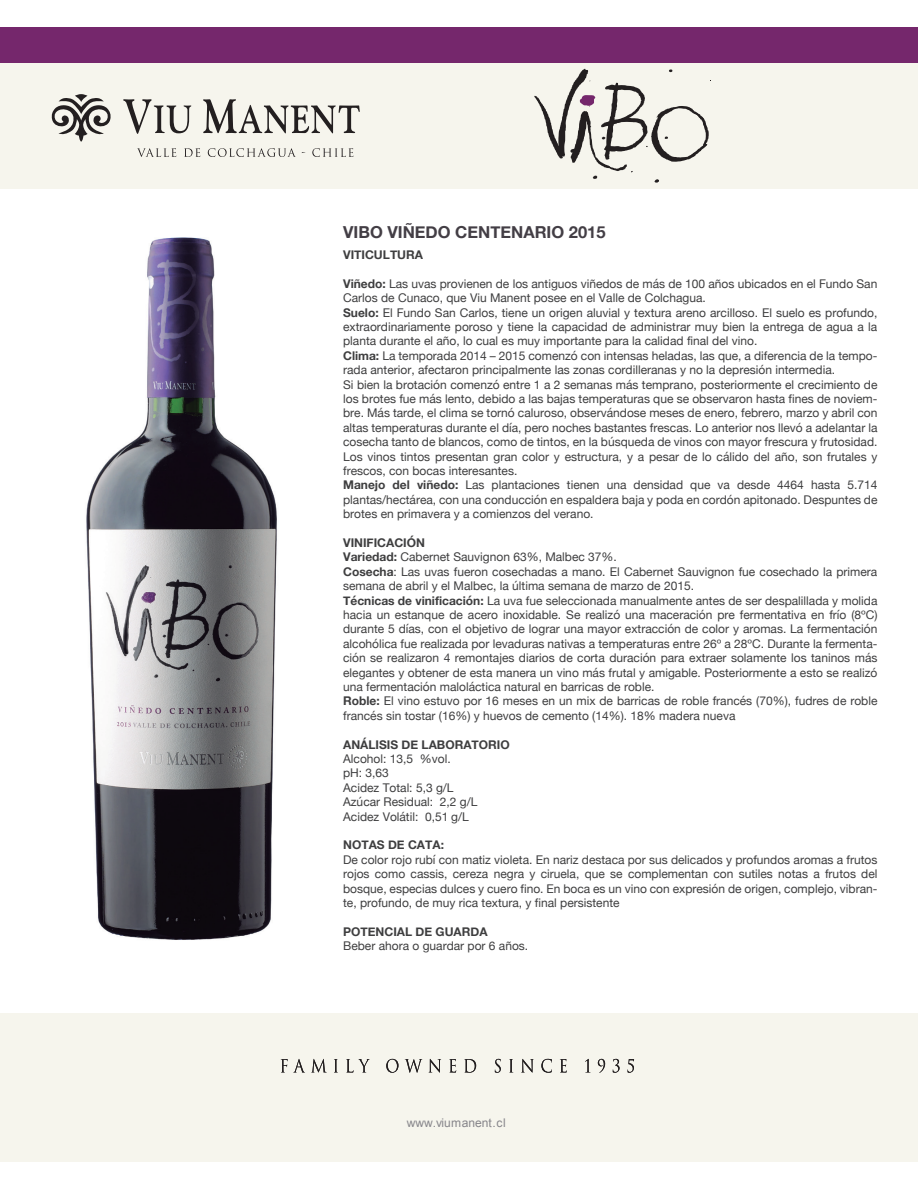
<style>
.page{position:relative;width:918px;height:1188px;background:#fff}
.page>*{position:absolute;margin:0;border:0;box-sizing:border-box;transform-origin:0 0}
.t1{font:700 16.5px "Helvetica Neue";color:#433e45}
.t2{font:12px/14.4px "Helvetica Neue";color:#3e3e3f}
.t3{font:700 12px "Helvetica Neue";color:#3e3e3f}
.t4{font:12px "Arial";color:#87868b}
.s1{font-weight:700}
</style>
<div class="page">
<img style="left:86px;top:237px;width:191px;height:703px">
<div style="left:0;top:64px;width:918px;height:125px;background:#f6f5ed"></div>
<div style="left:0;top:1013px;width:918px;height:148px;background:#f6f5ed"></div>
<svg style="left:51px;top:94px;width:60px;height:48px"></svg>
<svg style="left:123px;top:99px;width:68px;height:35px"></svg>
<svg style="left:203px;top:99px;width:157px;height:34px"></svg>
<svg style="left:137px;top:148px;width:39px;height:9px"></svg>
<svg style="left:184px;top:148px;width:16px;height:9px"></svg>
<svg style="left:208px;top:148px;width:88px;height:9px"></svg>
<svg style="left:312px;top:148px;width:41px;height:9px"></svg>
<svg style="left:281px;top:1059px;width:23px;height:13px"></svg>
<svg style="left:312px;top:1059px;width:14px;height:13px"></svg>
<svg style="left:334px;top:1059px;width:4px;height:13px"></svg>
<svg style="left:346px;top:1059px;width:24px;height:14px"></svg>
<svg style="left:386px;top:1059px;width:12px;height:14px"></svg>
<svg style="left:405px;top:1059px;width:17px;height:14px"></svg>
<svg style="left:429px;top:1059px;width:12px;height:14px"></svg>
<svg style="left:449px;top:1059px;width:7px;height:14px"></svg>
<svg style="left:464px;top:1059px;width:12px;height:14px"></svg>
<svg style="left:495px;top:1059px;width:6px;height:14px"></svg>
<svg style="left:509px;top:1059px;width:4px;height:13px"></svg>
<svg style="left:521px;top:1059px;width:13px;height:14px"></svg>
<svg style="left:541px;top:1059px;width:11px;height:14px"></svg>
<svg style="left:560px;top:1059px;width:7px;height:14px"></svg>
<svg style="left:585px;top:1059px;width:4px;height:13px"></svg>
<svg style="left:598px;top:1059px;width:7px;height:14px"></svg>
<svg style="left:613px;top:1059px;width:7px;height:14px"></svg>
<svg style="left:628px;top:1059px;width:6px;height:14px"></svg>
<div style="left:1px;top:27px;width:917px;height:36px;background:#75276c"></div>
<svg style="left:534px;top:69px;width:177px;height:114px"></svg>
<h1 class="t1" style="left:343px;top:219px;width:264px">VIBO VIÑEDO CENTENARIO 2015</h1>
<p class="t3" style="left:343px;top:245px;width:81px">VITICULTURA</p>
<p class="t2" style="left:343px;top:277px;width:536px"><span class="s1">Viñedo:</span> Las uvas provienen de los antiguos viñedos de más de 100 años ubicados en el Fundo San Carlos de Cunaco, que Viu Manent posee en el Valle de Colchagua.<br><span class="s1">Suelo:</span> El Fundo San Carlos, tiene un origen aluvial y textura areno arcilloso. El suelo es profundo, extraordinariamente poroso y tiene la capacidad de administrar muy bien la entrega de agua a la planta durante el año, lo cual es muy importante para la calidad final del vino.<br><span class="s1">Clima:</span> La temporada 2014 – 2015 comenzó con intensas heladas, las que, a diferencia de la tempo&shy;rada anterior, afectaron principalmente las zonas cordilleranas y no la depresión intermedia.<br>Si bien la brotación comenzó entre 1 a 2 semanas más temprano, posteriormente el crecimiento de los brotes fue más lento, debido a las bajas temperaturas que se observaron hasta fines de noviem&shy;bre. Más tarde, el clima se tornó caluroso, observándose meses de enero, febrero, marzo y abril con altas temperaturas durante el día, pero noches bastantes frescas. Lo anterior nos llevó a adelantar la cosecha tanto de blancos, como de tintos, en la búsqueda de vinos con mayor frescura y frutosidad.<br>Los vinos tintos presentan gran color y estructura, y a pesar de lo cálido del año, son frutales y frescos, con bocas interesantes.<br><span class="s1">Manejo del viñedo:</span> Las plantaciones tienen una densidad que va desde 4464 hasta 5.714 plantas/hectárea, con una conducción en espaldera baja y poda en cordón apitonado. Despuntes de brotes en primavera y a comienzos del verano.</p>
<p class="t2" style="left:343px;top:536px;width:536px"><span class="s1">VINIFICACIÓN<br>Variedad:</span> Cabernet Sauvignon 63%, Malbec 37%.<br><span class="s1">Cosecha</span>: Las uvas fueron cosechadas a mano. El Cabernet Sauvignon fue cosechado la primera semana de abril y el Malbec, la última semana de marzo de 2015.<br><span class="s1">Técnicas de vinificación:</span> La uva fue seleccionada manualmente antes de ser despalillada y molida hacia un estanque de acero inoxidable. Se realizó una maceración pre fermentativa en frío (8ºC) durante 5 días, con el objetivo de lograr una mayor extracción de color y aromas. La fermentación alcohólica fue realizada por levaduras nativas a temperaturas entre 26º a 28ºC. Durante la fermenta&shy;ción se realizaron 4 remontajes diarios de corta duración para extraer solamente los taninos más elegantes y obtener de esta manera un vino más frutal y amigable. Posteriormente a esto se realizó una fermentación maloláctica natural en barricas de roble.<br><span class="s1">Roble:</span> El vino estuvo por 16 meses en un mix de barricas de roble francés (70%), fudres de roble francés sin tostar (16%) y huevos de cemento (14%). 18% madera nueva</p>
<p class="t3" style="left:343px;top:735px;width:168px">ANÁLISIS DE LABORATORIO</p>
<p class="t2" style="left:343px;top:752px;width:136px">Alcohol: 13,5 %vol.<br>pH: 3,63<br>Acidez Total: 5,3 g/L<br>Azúcar Residual: 2,2 g/L<br>Acidez Volátil: 0,51 g/L</p>
<p class="t3" style="left:343px;top:836px;width:102px">NOTAS DE CATA:</p>
<p class="t2" style="left:343px;top:853px;width:536px;text-align:justify">De color rojo rubí con matiz violeta. En nariz destaca por sus delicados y profundos aromas a frutos rojos como cassis, cereza negra y ciruela, que se complementan con sutiles notas a frutos del bosque, especias dulces y cuero fino. En boca es un vino con expresión de origen, complejo, vibran&shy;te, profundo, de muy rica textura, y final persistente</p>
<p class="t3" style="left:343px;top:922px;width:146px">POTENCIAL DE GUARDA</p>
<p class="t2" style="left:343px;top:939px;width:187px">Beber ahora o guardar por 6 años.</p>
<p class="t4" style="left:407px;top:1115px;width:101px">www.viumanent.cl</p>
</div>
